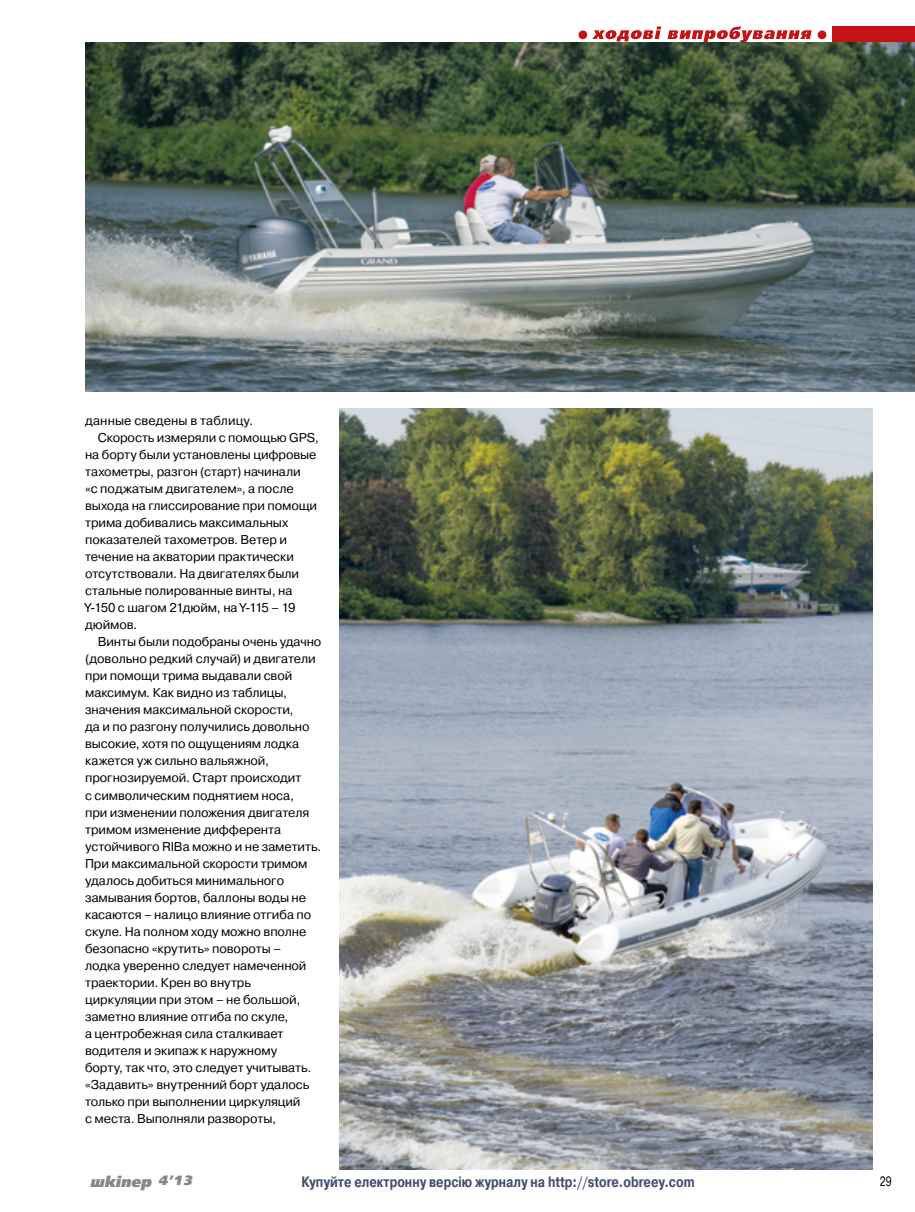
<style>
.page{position:relative;width:915px;height:1212px;background:#fff}
.page>*{position:absolute;margin:0;border:0;box-sizing:border-box;transform-origin:0 0}
.t1{font:700 15px "Pragmatica C";color:#424d6f;scale:.8 1}
.t2{font:italic 15px "Free Set Black C";color:#878787}
.t3{font:13.5px "Pragmatica C";color:#000;scale:.75 1}
.t4{font:12.75px "Pragmatica C";letter-spacing:-.005em;color:#000}
.s1{font-size:13.5px}
</style>
<div class="page">
<div style="left:831px;top:26px;width:83px;height:16px;background:#c51315"></div>
<svg style="left:578px;top:26px;width:248px;height:17px"></svg>
<img style="left:85px;top:43px;width:829px;height:349px">
<img style="left:339px;top:408px;width:533px;height:761px">
<p class="t4" style="left:85px;top:414px;width:169px">данные сведены в таблицу.</p>
<p class="t4" style="left:98px;top:431px;width:222px">Скорость измеряли с помощью GPS,</p>
<p class="t4" style="left:85px;top:448px;width:233px">на борту были установлены цифровые</p>
<p class="t4" style="left:85px;top:465px;width:217px">тахометры, разгон (старт) начинали</p>
<p class="t4" style="left:85px;top:482px;width:210px">«с поджатым двигателем», а после</p>
<p class="t4" style="left:85px;top:499px;width:233px">выхода на глиссирование при помощи</p>
<p class="t4" style="left:85px;top:516px;width:204px">трима добивались максимальных</p>
<p class="t4" style="left:85px;top:533px;width:203px">показателей тахометров. Ветер и</p>
<p class="t4" style="left:85px;top:550px;width:210px">течение на акватории практически</p>
<p class="t4" style="left:85px;top:567px;width:215px">отсутствовали. На двигателях были</p>
<p class="t4" style="left:85px;top:584px;width:209px">стальные полированные винты, на</p>
<p class="t4" style="left:85px;top:601px;width:212px">Y-150 с шагом 21дюйм, на Y-115 – 19</p>
<p class="t4" style="left:85px;top:618px;width:54px">дюймов.</p>
<p class="t4" style="left:98px;top:635px;width:225px">Винты были подобраны очень удачно</p>
<p class="t4" style="left:85px;top:652px;width:232px">(довольно редкий случай) и двигатели</p>
<p class="t4" style="left:85px;top:669px;width:209px">при помощи трима выдавали свой</p>
<p class="t4" style="left:85px;top:686px;width:203px">максимум. Как видно из таблицы,</p>
<p class="t4" style="left:85px;top:703px;width:210px">значения максимальной скорости,</p>
<p class="t4" style="left:85px;top:720px;width:226px">да и по разгону получились довольно</p>
<p class="t4" style="left:85px;top:737px;width:215px">высокие, хотя по ощущениям лодка</p>
<p class="t4" style="left:85px;top:754px;width:185px">кажется уж сильно вальяжной,</p>
<p class="t4" style="left:85px;top:771px;width:218px">прогнозируемой. Старт происходит</p>
<p class="t4" style="left:85px;top:788px;width:210px">с символическим поднятием носа,</p>
<p class="t4" style="left:85px;top:805px;width:226px">при изменении положения двигателя</p>
<p class="t4" style="left:85px;top:822px;width:197px">тримом изменение дифферента</p>
<p class="t4" style="left:85px;top:839px;width:237px">устойчивого RIBа можно и не заметить.</p>
<p class="t4" style="left:85px;top:856px;width:224px">При максимальной скорости тримом</p>
<p class="t4" style="left:85px;top:873px;width:200px">удалось добиться минимального</p>
<p class="t4" style="left:85px;top:890px;width:222px">замывания бортов, баллоны воды не</p>
<p class="t4" style="left:85px;top:907px;width:227px">касаются – налицо влияние отгиба по</p>
<p class="t4" style="left:85px;top:924px;width:223px">скуле. На полном ходу можно вполне</p>
<p class="t4" style="left:85px;top:941px;width:197px">безопасно «крутить» повороты –</p>
<p class="t4" style="left:85px;top:958px;width:223px">лодка уверенно следует намеченной</p>
<p class="t4" style="left:85px;top:975px;width:167px">траектории. Крен во внутрь</p>
<p class="t4" style="left:85px;top:992px;width:217px">циркуляции при этом – не большой,</p>
<p class="t4" style="left:85px;top:1009px;width:205px">заметно влияние отгиба по скуле,</p>
<p class="t4" style="left:85px;top:1026px;width:200px">а центробежная сила сталкивает</p>
<p class="t4" style="left:85px;top:1043px;width:193px">водителя и экипаж к наружному</p>
<p class="t4" style="left:85px;top:1060px;width:227px">борту, так что, это следует учитывать.</p>
<p class="t4" style="left:85px;top:1077px;width:226px">«Задавить» внутренний борт удалось</p>
<p class="t4" style="left:85px;top:1094px;width:217px">только при выполнении циркуляций</p>
<p class="t4" style="left:85px;top:1111px;width:192px">с места. Выполняли развороты,</p>
<p class="t2" style="left:90px;top:1172px;width:104px">шkіnер <span class="s1">4’13</span></p>
<p class="t1" style="left:301px;top:1173px;width:493px">Купуйте електронну версію журналу на http://store.obreey.com</p>
<p class="t3" style="left:879px;top:1173px;width:17px">29</p>
</div>
